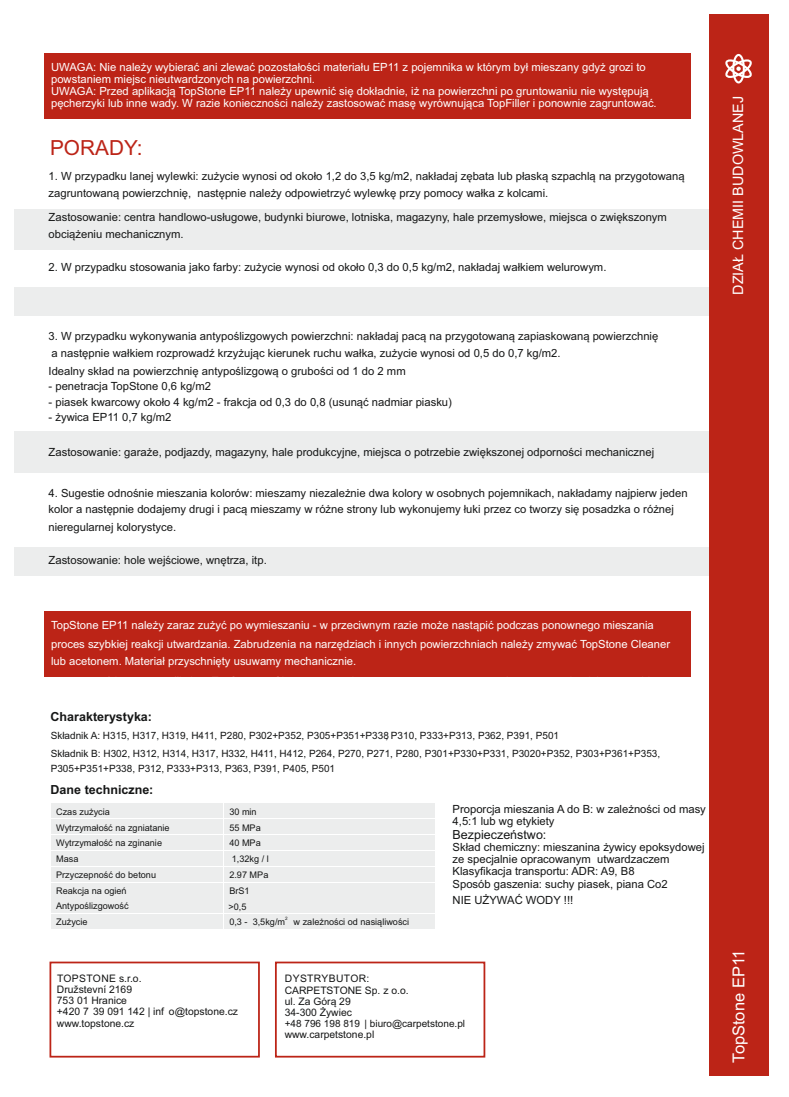
<style>
.page{position:relative;width:789px;height:1097px;background:#fff}
.page>*{position:absolute;margin:0;border:0;box-sizing:border-box;transform-origin:0 0}
.t1{font:20.75px "Arial";color:#bc2417}
.t2{font:16.5px "Arial";color:#fff}
.t3{font:14.38px "Arial";color:#fff}
.t4{font:700 12.5px "Arial";color:#151616}
.t5{font:12.5px "Arial";color:#151616}
.t6{font:11.25px/12.1px "Arial";color:#151616}
.t7{font:11.25px/12.1px "Arial";color:#fff}
.t8{font:10.38px/11.1px "Arial";color:#151616}
.t9{font:10px/18.1px "Arial";color:#151616}
.t10{font:9.12px/15.8px "Arial";color:#151616}
.t11{font:4.62px "Arial";color:#151616}
</style>
<div class="page">
<div style="left:51px;top:914px;width:172px;height:15px;background:#eceded"></div>
<div style="left:224px;top:914px;width:210px;height:15px;background:#eceded"></div>
<div style="left:14px;top:547px;width:710px;height:28px;background:#eceded"></div>
<div style="left:14px;top:431px;width:710px;height:42px;background:#eceded"></div>
<div style="left:44px;top:610px;width:646px;height:66px;background:#bc2417"></div>
<div style="left:14px;top:287px;width:710px;height:29px;background:#eceded"></div>
<div style="left:14px;top:208px;width:710px;height:41px;background:#eceded"></div>
<div style="left:709px;top:14px;width:60px;height:1061px;background:#bc2417"></div>
<svg style="left:725px;top:54px;width:27px;height:29px"></svg>
<div style="left:44px;top:53px;width:646px;height:66px;background:#bc2417"></div>
<div style="left:51px;top:803px;width:172px;height:15px;background:#eceded"></div>
<div style="left:51px;top:819px;width:172px;height:15px;background:#eceded"></div>
<div style="left:51px;top:835px;width:172px;height:14px;background:#eceded"></div>
<div style="left:51px;top:850px;width:172px;height:15px;background:#eceded"></div>
<div style="left:224px;top:803px;width:210px;height:15px;background:#eceded"></div>
<div style="left:224px;top:819px;width:210px;height:15px;background:#eceded"></div>
<div style="left:224px;top:835px;width:210px;height:14px;background:#eceded"></div>
<div style="left:224px;top:850px;width:210px;height:15px;background:#eceded"></div>
<div style="left:51px;top:866px;width:172px;height:15px;background:#eceded"></div>
<div style="left:51px;top:882px;width:172px;height:15px;background:#eceded"></div>
<div style="left:224px;top:866px;width:210px;height:15px;background:#eceded"></div>
<div style="left:224px;top:882px;width:210px;height:15px;background:#eceded"></div>
<div style="left:51px;top:898px;width:172px;height:15px;background:#eceded"></div>
<div style="left:224px;top:898px;width:210px;height:15px;background:#eceded"></div>
<div style="left:49px;top:961px;width:211px;height:96px;border:2px solid #bc2417"></div>
<div style="left:275px;top:961px;width:210px;height:96px;border:2px solid #bc2417"></div>
<p class="t7" style="left:51px;top:62px;width:607px">UWAGA: Nie należy wybierać ani zlewać pozostałości materiału EP11 z pojemnika w którym był mieszany gdyż grozi to powstaniem miejsc nieutwardzonych na powierzchni.<br>UWAGA: Przed aplikacją TopStone EP11 należy upewnić się dokładnie, iż na powierzchni po gruntowaniu nie występują pęcherzyki lub inne wady. W razie konieczności należy zastosować masę wyrównująca TopFiller i ponownie zagruntować.</p>
<h1 class="t1" style="left:50px;top:140px;width:94px">PORADY:</h1>
<p class="t6" style="left:49px;top:169px;width:637px;line-height:16.6px">1. W przypadku lanej wylewki: zużycie wynosi od około 1,2 do 3,5 kg/m2, nakładaj zębata lub płaską szpachlą na przygotowaną zagruntowaną powierzchnię, następnie należy odpowietrzyć wylewkę przy pomocy wałka z kolcami.</p>
<p class="t6" style="left:49px;top:210px;width:620px;line-height:16.9px">Zastosowanie: centra handlowo-usługowe, budynki biurowe, lotniska, magazyny, hale przemysłowe, miejsca o zwiększonym obciążeniu mechanicznym.</p>
<p class="t6" style="left:49px;top:262px;width:559px">2. W przypadku stosowania jako farby: zużycie wynosi od około 0,3 do 0,5 kg/m2, nakładaj wałkiem welurowym.</p>
<p class="t6" style="left:49px;top:328px;width:611px;line-height:17.4px">3. W przypadku wykonywania antypoślizgowych powierzchni: nakładaj pacą na przygotowaną zapiaskowaną powierzchnię a następnie wałkiem rozprowadź krzyżując kierunek ruchu wałka, zużycie wynosi od 0,5 do 0,7 kg/m2.<br>Idealny skład na powierzchnię antypoślizgową o grubości od 1 do 2 mm</p>
<p class="t6" style="left:49px;top:381px;width:164px">- penetracja TopStone 0,6 kg/m2</p>
<p class="t6" style="left:49px;top:397px;width:405px">- piasek kwarcowy około 4 kg/m2 - frakcja od 0,3 do 0,8 (usunąć nadmiar piasku)</p>
<p class="t6" style="left:49px;top:412px;width:124px">- żywica EP11 0,7 kg/m2</p>
<p class="t6" style="left:49px;top:447px;width:607px">Zastosowanie: garaże, podjazdy, magazyny, hale produkcyjne, miejsca o potrzebie zwiększonej odporności mechanicznej</p>
<p class="t6" style="left:49px;top:485px;width:640px;line-height:16.5px">4. Sugestie odnośnie mieszania kolorów: mieszamy niezależnie dwa kolory w osobnych pojemnikach, nakładamy najpierw jeden kolor a następnie dodajemy drugi i pacą mieszamy w różne strony lub wykonujemy łuki przez co tworzy się posadzka o różnej</p>
<p class="t6" style="left:49px;top:522px;width:129px">nieregularnej kolorystyce.</p>
<p class="t6" style="left:49px;top:555px;width:220px">Zastosowanie: hole wejściowe, wnętrza, itp.</p>
<p class="t7" style="left:51px;top:617px;width:620px;line-height:18.6px">TopStone EP11 należy zaraz zużyć po wymieszaniu - w przeciwnym razie może nastąpić podczas ponownego mieszania proces szybkiej reakcji utwardzania. Zabrudzenia na narzędziach i innych powierzchniach należy zmywać TopStone Cleaner</p>
<p class="t7" style="left:51px;top:655px;width:307px">lub acetonem. Materiał przyschnięty usuwamy mechanicznie.</p>
<p class="t4" style="left:51px;top:711px;width:103px">Charakterystyka:</p>
<p class="t9" style="left:51px;top:727px;width:611px">Składnik A: H315, H317, H319, H411, P280, P302+P352, P305+P351+P338, P310, P333+P313, P362, P391, P501<br>Składnik B: H302, H312, H314, H317, H332, H411, H412, P264, P270, P271, P280, P301+P330+P331, P3020+P352, P303+P361+P353,</p>
<p class="t9" style="left:51px;top:760px;width:286px">P305+P351+P338, P312, P333+P313, P363, P391, P405, P501</p>
<p class="t10" style="left:229px;top:804px;width:41px">30 min<br>55 MPa<br>40 MPa<br>1,32kg / l<br>2.97 MPa<br>BrS1</p>
<p class="t11" style="left:285px;top:916px;width:4px">2</p>
<p class="t10" style="left:229px;top:914px;width:181px">0,3 - 3,5kg/m w zależności od nasiąliwości</p>
<p class="t4" style="left:51px;top:785px;width:104px">Dane techniczne:</p>
<p class="t6" style="left:452px;top:804px;width:255px">Proporcja mieszania A do B: w zależności od masy<br>4,5:1 lub wg etykiety</p>
<p class="t5" style="left:452px;top:829px;width:95px">Bezpieczeństwo:</p>
<p class="t6" style="left:452px;top:842px;width:253px">Skład chemiczny: mieszanina żywicy epoksydowej ze specjalnie opracowanym utwardzaczem Klasyfikacja transportu: ADR: A9, B8<br>Sposób gaszenia: suchy piasek, piana Co2</p>
<p class="t6" style="left:452px;top:894px;width:122px">NIE UŻYWAĆ WODY !!!</p>
<p class="t10" style="left:56px;top:804px;width:115px">Czas zużycia<br>Wytrzymałość na zgniatanie<br>Wytrzymałość na zginanie<br>Masa<br>Przyczepność do betonu<br>Reakcja na ogień<br>Antypoślizgowość<br>Zużycie</p>
<p class="t10" style="left:228px;top:899px;width:20px">&gt;0,5</p>
<p class="t8" style="left:57px;top:973px;width:183px">TOPSTONE s.r.o.<br>Družstevní 2169<br>753 01 Hranice<br>+420 7 39 091 142 | inf o@topstone.cz www.topstone.cz</p>
<p class="t8" style="left:285px;top:974px;width:125px">DYSTRYBUTOR:<br>CARPETSTONE Sp. z o.o. ul. Za Górą 29<br>34-300 Żywiec</p>
<p class="t9" style="left:285px;top:1014px;width:182px">+48 796 198 819 | biuro@carpetstone.pl</p>
<p class="t8" style="left:285px;top:1029px;width:91px">www.carpetstone.pl</p>
<p class="t3" style="left:733px;top:294px;width:200px;rotate:-90deg">DZIAŁ CHEMII BUDOWLANEJ</p>
<h2 class="t2" style="left:732px;top:1062px;width:115px;rotate:-90deg">TopStone EP11</h2>
</div>
